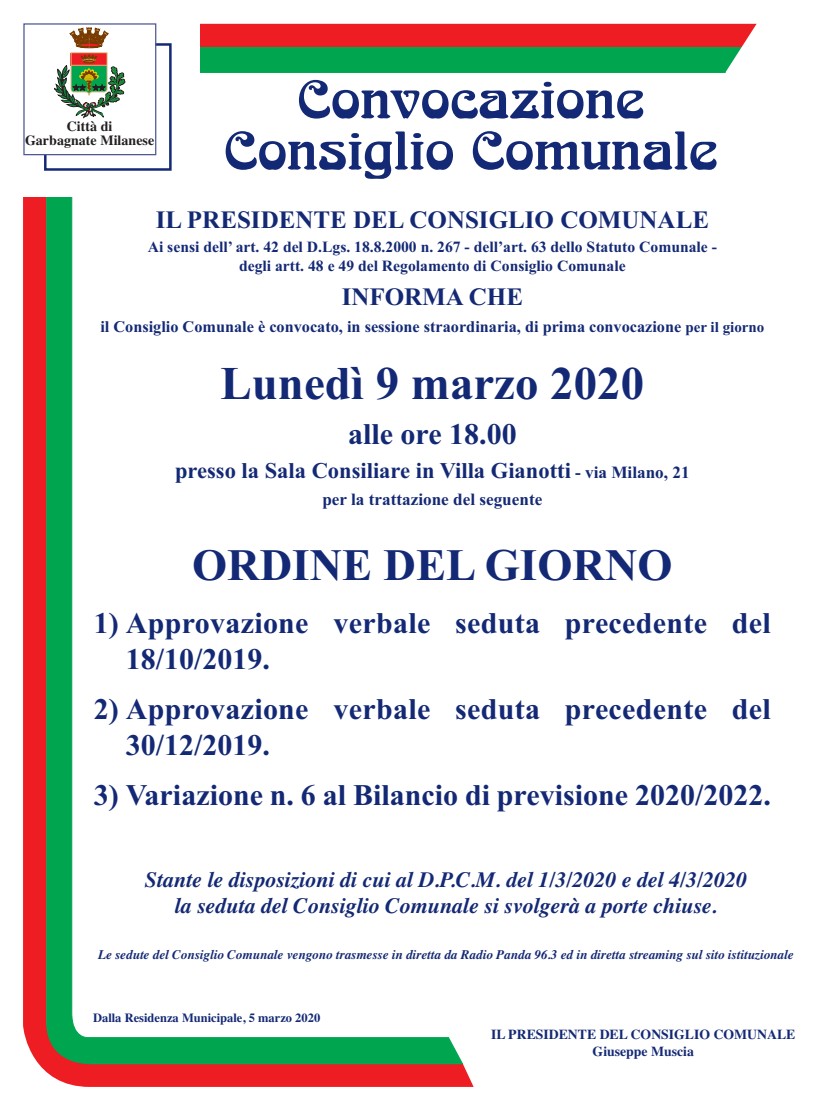
<style>
.page{position:relative;width:822px;height:1110px;background:#fff}
.page>*{position:absolute;margin:0;border:0;box-sizing:border-box;transform-origin:0 0}
.t1{font:53.12px/51.2px "Arnold Boecklin Std";color:#142975;text-align:center}
.t2{font:700 46.88px "Times New Roman";color:#142975}
.t3{font:700 45px "Times New Roman";color:#142975}
.t4{font:700 30px/36px "Times New Roman";letter-spacing:.01em;color:#142975}
.t5{font:700 25px "Times New Roman";color:#142975}
.t6{font:700 22.5px "Times New Roman";color:#142975}
.t7{font:italic 700 21.88px/26.2px "Times";color:#142975;text-align:center}
.t8{font:700 17.12px "Times New Roman";color:#142975}
.t9{font:700 16.25px "Times New Roman";color:#142975}
.t10{font:700 15.62px/18.8px "Times New Roman";color:#142975;text-align:center}
.t11{font:700 14.06px/14.1px "Times";color:#231f20;text-align:center}
.t12{font:700 13.75px/16.5px "Times";color:#142975;text-align:center}
.t13{font:italic 700 13.12px "Times";color:#142975}
.t14{font:700 12.5px "Times";color:#142975}
.s1{font-size:15px}
.s2{font-size:17.12px}
</style>
<div class="page">
<svg style="left:23px;top:198px;width:451px;height:889px;background:#ed292e"></svg>
<svg style="left:44px;top:198px;width:430px;height:866px"></svg>
<svg style="left:23px;top:197px;width:50px;height:1px"></svg>
<div style="left:93px;top:211px;width:678px;height:663px;background:#fff"></div>
<div style="left:44px;top:43px;width:127px;height:128px;border:2px solid #142975"></div>
<div style="left:25px;top:25px;width:130px;height:129px;background:#fff"></div>
<img style="left:54px;top:27px;width:71px;height:92px">
<div style="left:23px;top:23px;width:133px;height:132px;border:1px solid #4d5692"></div>
<svg style="left:200px;top:23px;width:557px;height:50px;background:#786a42"></svg>
<p class="t11" style="left:25px;top:119px;width:131px">Città di<br>Garbagnate Milanese</p>
<h1 class="t1" style="left:223px;top:78px;width:495px">Convocazione<br>Consiglio Comunale</h1>
<p class="t5" style="left:156px;top:205px;width:554px">IL PRESIDENTE DEL CONSIGLIO COMUNALE</p>
<p class="t10" style="left:148px;top:237px;width:570px">Ai sensi dell’ art. 42 del D.Lgs. 18.8.2000 n. 267 - dell’art. 63 dello Statuto Comunale - degli artt. 48 e 49 del Regolamento di Consiglio Comunale</p>
<p class="t5" style="left:341px;top:281px;width:183px">INFORMA CHE</p>
<p class="t9" style="left:100px;top:317px;width:665px">il Consiglio Comunale è convocato, in sessione straordinaria, di prima convocazione <span class="s1">per il giorno</span></p>
<h2 class="t2" style="left:220px;top:355px;width:425px">Lunedì 9 marzo 2020</h2>
<p class="t4" style="left:348px;top:415px;width:170px">alle ore 18.00</p>
<p class="t6" style="left:175px;top:457px;width:516px">presso la Sala Consiliare in Villa Gianotti <span class="s2">- via Milano, 21</span></p>
<p class="t8" style="left:322px;top:489px;width:221px">per la trattazione del seguente</p>
<h3 class="t3" style="left:192px;top:538px;width:482px">ORDINE DEL GIORNO</h3>
<p class="t4" style="left:126px;top:604px;width:646px;text-indent:-32px">1) Approvazione verbale seduta precedente del<br>18/10/2019.</p>
<p class="t4" style="left:126px;top:691px;width:646px;text-indent:-32px">2) Approvazione verbale seduta precedente del<br>30/12/2019.</p>
<p class="t4" style="left:94px;top:777px;width:678px">3) Variazione n. 6 al Bilancio di previsione 2020/2022.</p>
<p class="t7" style="left:145px;top:866px;width:603px">Stante le disposizioni di cui al D.P.C.M. del 1/3/2020 e del 4/3/2020 la seduta del Consiglio Comunale si svolgerà a porte chiuse.</p>
<p class="t13" style="left:98px;top:947px;width:696px">Le sedute del Consiglio Comunale vengono trasmesse in diretta da Radio Panda 96.3 ed in diretta streaming sul sito istituzionale</p>
<p class="t14" style="left:93px;top:1010px;width:229px">Dalla Residenza Municipale, 5 marzo 2020</p>
<p class="t12" style="left:491px;top:1026px;width:306px">IL PRESIDENTE DEL CONSIGLIO COMUNALE<br>Giuseppe Muscia</p>
</div>
